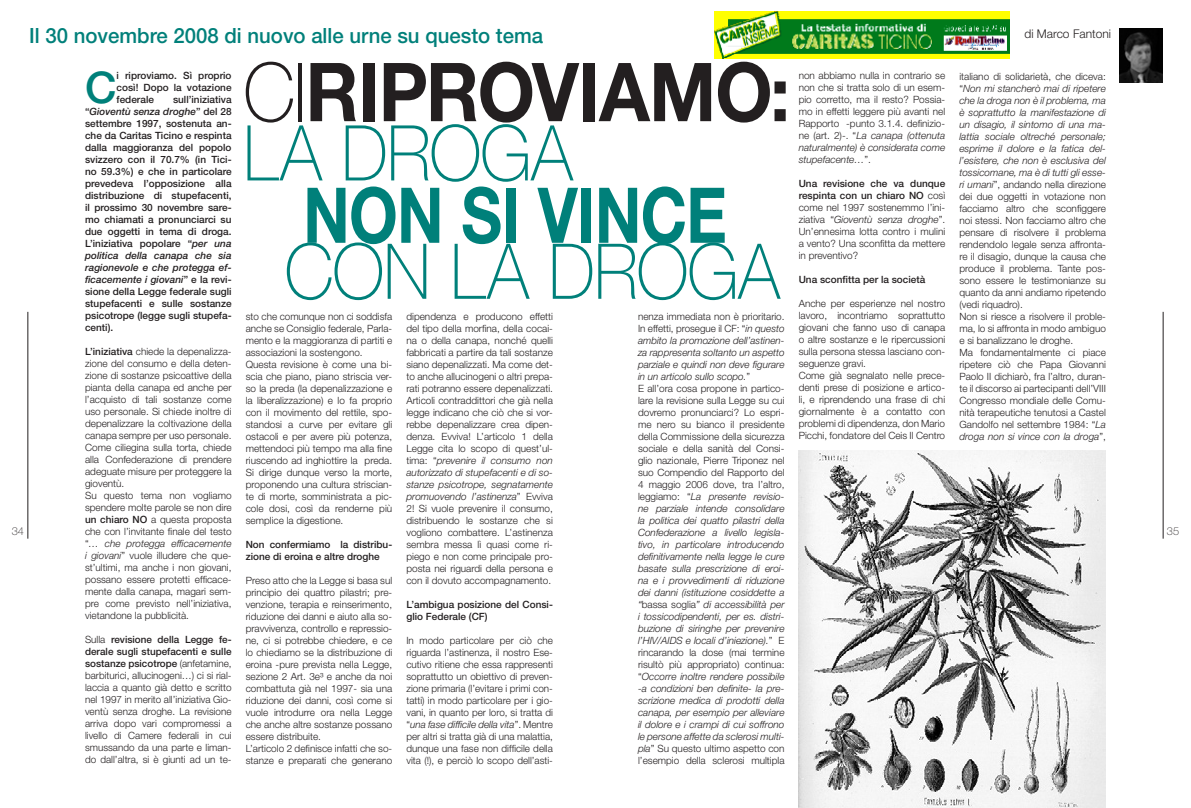
<style>
.page{position:relative;width:1191px;height:808px;background:#fff}
.page>*{position:absolute;margin:0;border:0;box-sizing:border-box;transform-origin:0 0}
.t1{font:700 81.4px "Helvetica Neue";letter-spacing:-.015em;color:#231f20;scale:.91 1}
.t2{font:100 77px "Helvetica Neue";letter-spacing:-.015em;color:#00807a;scale:.91 1}
.t3{font:700 77px "Helvetica Neue";letter-spacing:-.015em;color:#00807a;scale:.82 1}
.t4{font:500 43.6px "Helvetica Neue";color:#00807a}
.t5{font:500 21px "Helvetica Neue";color:#00807a}
.t6{font:300 12px "Helvetica Neue";color:#231f20}
.t7{font:100 11px "Helvetica Neue";color:#231f20}
.t8{font:300 10px/12px "Helvetica Neue";color:#231f20}
.t9{font:italic 300 10px/12px "Helvetica Neue";color:#231f20}
.t10{font:500 10px/12px "Helvetica Neue";color:#231f20;text-align:justify}
.s1{font-weight:100}
.s2{font-size:78.1px}
.s3{font-style:italic}
.s4{font-weight:500}
.s5{font-style:normal}
</style>
<div class="page">
<hr style="left:28px;top:312px;width:1px;height:227px;background:#231f20">
<hr style="left:1163px;top:312px;width:1px;height:227px;background:#231f20">
<img style="left:1119px;top:28px;width:43px;height:54px">
<img style="left:798px;top:450px;width:308px;height:358px">
<img style="left:714px;top:11px;width:295px;height:47px">
<h3 class="t5" style="left:29px;top:23px;width:515px">Il 30 novembre 2008 di nuovo alle urne su questo tema</h3>
<p class="t6" style="left:1024px;top:26px;width:88px">di Marco Fantoni</p>
<h1 class="t1" style="left:243px;top:42px;width:602px"><span class="s1">CI</span>RIPROVIAMO<span class="s2">:</span></h1>
<h3 class="t4" style="left:85px;top:61px;width:33px">C</h3>
<p class="t10" style="left:117px;top:69px;width:116px">i riproviamo. Sì proprio così! Dopo la votazione federale</p>
<p class="t8" style="left:798px;top:69px;width:148px;text-align:justify">non abbiamo nulla in contrario se non che si tratta solo di un esem&shy;pio corretto, ma il resto? Possia&shy;mo in effetti leggere più avanti nel Rapporto -punto 3.1.4. definizio&shy;ne (art. 2)-. “<span class="s3">La canapa (ottenuta naturalmente) è considerata come stupefacente…</span>”.</p>
<p class="t8" style="left:798px;top:177px;width:148px;text-align:justify"><span class="s4">Una revisione che va dunque respinta con un chiaro NO</span> così come nel 1997 sostenemmo l’ini&shy;ziativa “<span class="s3">Gioventù senza droghe</span>”.<br>Un’ennesima lotta contro i mulini a vento? Una sconfitta da mettere in preventivo?</p>
<p class="t10" style="left:798px;top:273px;width:128px">Una sconfitta per la società</p>
<p class="t8" style="left:798px;top:297px;width:148px">Anche per esperienze nel nostro lavoro, incontriamo soprattutto giovani che fanno uso di canapa o altre sostanze e le ripercussioni sulla persona stessa lasciano con&shy;seguenze gravi.<br>Come già segnalato nelle prece&shy;denti prese di posizione e artico&shy;li, e riprendendo una frase di chi giornalmente è a contatto con problemi di dipendenza, don Mario<br>Picchi, fondatore del Ceis Il Centro</p>
<p class="t8" style="left:959px;top:70px;width:148px">italiano di solidarietà, che diceva: “<span class="s3">Non mi stancherò mai di ripetere che la droga non è il problema, ma è soprattutto la manifestazione di un disagio, il sintomo di una ma&shy;lattia sociale oltreché personale; esprime il dolore e la fatica del&shy;l’esistere, che non è esclusiva del tossicomane, ma è di tutti gli esse&shy;ri umani</span>”, andando nella direzione dei due oggetti in votazione non facciamo altro che sconfiggere noi stessi. Non facciamo altro che pensare di risolvere il problema rendendolo legale senza affronta&shy;re il disagio, dunque la causa che produce il problema. Tante pos&shy;sono essere le testimonianze su quanto da anni andiamo ripetendo (vedi riquadro).<br>Non si riesce a risolvere il proble&shy;ma, lo si affronta in modo ambiguo e si banalizzano le droghe.<br>Ma fondamentalmente ci piace ripetere ciò che Papa Giovanni Paolo II dichiarò, fra l’altro, duran&shy;te il discorso ai partecipanti dell’VIII Congresso mondiale delle Comu&shy;nità terapeutiche tenutosi a Castel Gandolfo nel settembre 1984: “<span class="s3">La droga non si vince con la droga</span>”,</p>
<p class="t10" style="left:85px;top:93px;width:148px;text-indent:88px">sull’iniziativa “<span class="s3">Gioventù senza droghe</span>” del 28 settembre 1997, sostenuta an&shy;che da Caritas Ticino e respinta dalla maggioranza del popolo svizzero con il 70.7% (in Tici&shy;no 59.3%) e che in particolare prevedeva l’opposizione alla distribuzione di stupefacenti, il prossimo 30 novembre sare&shy;mo chiamati a pronunciarci su due oggetti in tema di droga.<br>L’iniziativa popolare “<span class="s3">per una politica della canapa che sia ragionevole e che protegga ef&shy;ficacemente i giovani</span>” e la revi&shy;sione della Legge federale sugli stupefacenti e sulle sostanze psicotrope (legge sugli stupefa&shy;centi).</p>
<p class="t8" style="left:85px;top:345px;width:148px"><span class="s4">L’iniziativa</span> chiede la depenalizza&shy;zione del consumo e della deten&shy;zione di sostanze psicoattive della pianta della canapa ed anche per l’acquisto di tali sostanze come uso personale. Si chiede inoltre di depenalizzare la coltivazione della canapa sempre per uso personale.<br>Come ciliegina sulla torta, chiede alla Confederazione di prendere adeguate misure per proteggere la gioventù.<br>Su questo tema non vogliamo spendere molte parole se non dire <span class="s4">un chiaro NO</span> a questa proposta che con l’invitante finale del testo “<span class="s3">… che protegga efficacemente i giovani</span>” vuole illudere che que&shy;st’ultimi, ma anche i non giovani, possano essere protetti efficace&shy;mente dalla canapa, magari sem&shy;pre come previsto nell’iniziativa, vietandone la pubblicità.</p>
<p class="t8" style="left:85px;top:633px;width:148px;text-align:justify">Sulla <span class="s4">revisione della Legge fe&shy;derale sugli stupefacenti e sulle sostanze psicotrope</span> (anfetamine, barbiturici, allucinogeni…) ci si rial&shy;laccia a quanto già detto e scritto nel 1997 in merito all’iniziativa Gio&shy;ventù senza droghe. La revisione arriva dopo vari compromessi a livello di Camere federali in cui smussando da una parte e liman&shy;do dall’altra, si è giunti ad un te-</p>
<h2 class="t2" style="left:243px;top:109px;width:364px">LA DROGA</h2>
<h2 class="t3" style="left:303px;top:168px;width:518px">NON SI VINCE</h2>
<h2 class="t2" style="left:284px;top:227px;width:546px">CON LA DROGA</h2>
<p class="t9" style="left:638px;top:310px;width:148px"><span class="s5">nenza immediata non è prioritario.<br>In effetti, prosegue il CF: “</span>in questo ambito la promozione dell’astinen&shy;za rappresenta soltanto un aspetto parziale e quindi non deve figurare in un articolo sullo scopo.<span class="s5">”<br>E all’ora cosa propone in partico&shy;lare la revisione sulla Legge su cui dovremo pronunciarci? Lo espri&shy;me nero su bianco il presidente della Commissione della sicurezza sociale e della sanità del Consi&shy;glio nazionale, Pierre Triponez nel suo Compendio del Rapporto del 4 maggio 2006 dove, tra l’altro, leggiamo: “</span>La presente revisio&shy;ne parziale intende consolidare la politica dei quatto pilastri della Confederazione a livello legisla&shy;tivo, in particolare introducendo definitivamente nella legge le cure basate sulla prescrizione di eroi&shy;na e i provvedimenti di riduzione dei danni (istituzione cosiddette a “<span class="s5">bassa soglia</span>” di accessibilità per i tossicodipendenti, per es. distri&shy;buzione di siringhe per prevenire l’HIV/AIDS e locali d’iniezione).<span class="s5">” E rincarando la dose (mai termine risultò più appropriato) continua: “</span>Occorre inoltre rendere possibile -a condizioni ben definite- la pre&shy;scrizione medica di prodotti della canapa, per esempio per alleviare il dolore e i crampi di cui soffrono le persone affette da sclerosi multi&shy;pla<span class="s5">” Su questo ultimo aspetto con l’esempio della sclerosi multipla</span></p>
<p class="t8" style="left:246px;top:310px;width:148px">sto che comunque non ci soddisfa anche se Consiglio federale, Parla&shy;mento e la maggioranza di partiti e associazioni la sostengono.<br>Questa revisione è come una bi&shy;scia che piano, piano striscia ver&shy;so la preda (la depenalizzazione e la liberalizzazione) e lo fa proprio con il movimento del rettile, spo&shy;standosi a curve per evitare gli ostacoli e per avere più potenza, mettendoci più tempo ma alla fine riuscendo ad inghiottire la preda.<br>Si dirige dunque verso la morte, proponendo una cultura striscian&shy;te di morte, somministrata a pic&shy;cole dosi, così da renderne più semplice la digestione.</p>
<p class="t10" style="left:246px;top:538px;width:148px">Non confermiamo la distribu&shy;zione di eroina e altre droghe</p>
<p class="t8" style="left:246px;top:574px;width:148px">Preso atto che la Legge si basa sul principio dei quattro pilastri; pre&shy;venzione, terapia e reinserimento, riduzione dei danni e aiuto alla so&shy;pravvivenza, controllo e repressio&shy;ne, ci si potrebbe chiedere, e ce lo chiediamo se la distribuzione di eroina -pure prevista nella Legge, sezione 2 Art. 3e³ e anche da noi combattuta già nel 1997- sia una riduzione dei danni, così come si vuole introdurre ora nella Legge che anche altre sostanze possano essere distribuite.<br>L’articolo 2 definisce infatti che so&shy;stanze e preparati che generano</p>
<p class="t8" style="left:406px;top:310px;width:148px;text-align:justify">dipendenza e producono effetti del tipo della morfina, della cocai&shy;na o della canapa, nonché quelli fabbricati a partire da tali sostanze siano depenalizzati. Ma come det&shy;to anche allucinogeni o altri prepa&shy;rati potranno essere depenalizzati.<br>Articoli contraddittori che già nella legge indicano che ciò che si vor&shy;rebbe depenalizzare crea dipen&shy;denza. Evviva! L’articolo 1 della Legge cita lo scopo di quest’ul&shy;tima: “<span class="s3">prevenire il consumo non autorizzato di stupefacenti e di so&shy;stanze psicotrope, segnatamente promuovendo l’astinenza</span>” Evviva 2! Si vuole prevenire il consumo, distribuendo le sostanze che si vogliono combattere. L’astinenza sembra messa lì quasi come ri&shy;piego e non come principale pro&shy;posta nei riguardi della persona e con il dovuto accompagnamento.</p>
<p class="t10" style="left:406px;top:598px;width:148px">L’ambigua posizione del Consi&shy;glio Federale (CF)</p>
<p class="t8" style="left:406px;top:634px;width:148px;text-align:justify">In modo particolare per ciò che riguarda l’astinenza, il nostro Ese&shy;cutivo ritiene che essa rappresenti soprattutto un obiettivo di preven&shy;zione primaria (l’evitare i primi con&shy;tatti) in modo particolare per i gio&shy;vani, in quanto per loro, si tratta di “<span class="s3">una fase difficile della vita</span>”. Mentre per altri si tratta già di una malattia, dunque una fase non difficile della vita (!), e perciò lo scopo dell’asti-</p>
<p class="t7" style="left:12px;top:525px;width:14px">34</p>
<p class="t7" style="left:1166px;top:525px;width:14px">35</p>
</div>
